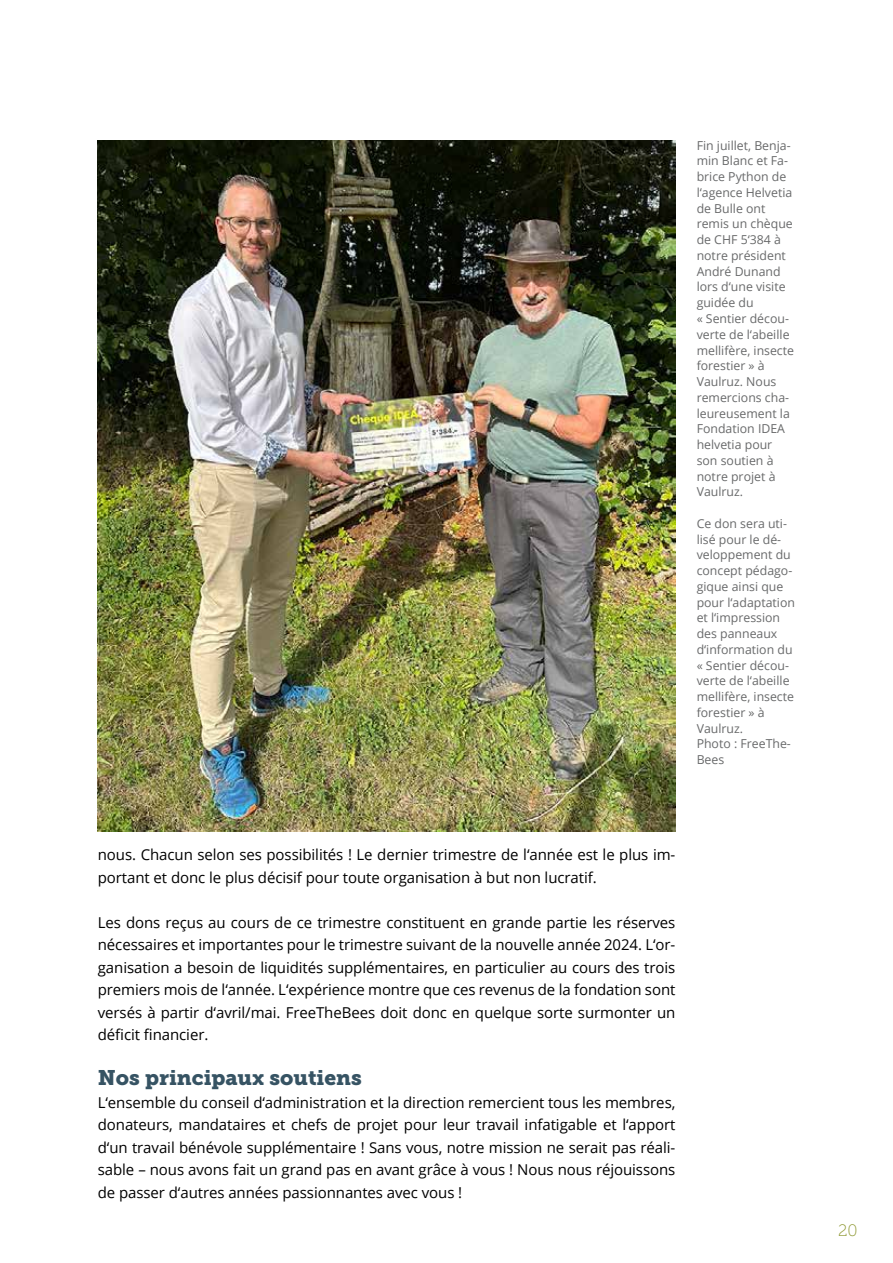
<style>
.page{position:relative;width:893px;height:1263px;background:#fff}
.page>*{position:absolute;margin:0;border:0;box-sizing:border-box;transform-origin:0 0}
.t1{font:21px "Museo Slab 900";color:#365363}
.t2{font:16.5px "Museo Slab 100";color:#8d9730}
.t3{font:15px/22.5px "Open Sans";letter-spacing:-.005em;color:#000;text-align:justify}
.t4{font:12.3px/15.8px "Open Sans";color:#68696a}
</style>
<div class="page">
<img style="left:98px;top:140px;width:577px;height:691px">
<p class="t4" style="left:697px;top:137px;width:99px">Fin juillet, Benja&shy;min Blanc et Fa&shy;brice Python de l‘agence Helvetia de Bulle ont remis un chèque de CHF 5‘384 à notre président<br>André Dunand lors d‘une visite guidée du<br>« Sentier décou&shy;verte de l‘abeille mellifère, insecte forestier » à<br>Vaulruz. Nous remercions cha&shy;leureusement la<br>Fondation IDEA helvetia pour son soutien à notre projet à<br>Vaulruz.</p>
<p class="t4" style="left:697px;top:515px;width:100px">Ce don sera uti&shy;lisé pour le dé&shy;veloppement du concept pédago&shy;gique ainsi que pour l‘adaptation et l‘impression des panneaux d‘information du « Sentier décou&shy;verte de l‘abeille mellifère, insecte forestier » à<br>Vaulruz.<br>Photo : FreeThe-<br>Bees</p>
<p class="t3" style="left:98px;top:843px;width:579px">nous. Chacun selon ses possibilités ! Le dernier trimestre de l‘année est le plus im&shy;portant et donc le plus décisif pour toute organisation à but non lucratif.</p>
<p class="t3" style="left:98px;top:911px;width:579px">Les dons reçus au cours de ce trimestre constituent en grande partie les réserves nécessaires et importantes pour le trimestre suivant de la nouvelle année 2024. L‘or&shy;ganisation a besoin de liquidités supplémentaires, en particulier au cours des trois premiers mois de l‘année. L‘expérience montre que ces revenus de la fondation sont versés à partir d‘avril/mai. FreeTheBees doit donc en quelque sorte surmonter un déficit financier.</p>
<h1 class="t1" style="left:98px;top:1066px;width:265px">Nos principaux soutiens</h1>
<p class="t3" style="left:98px;top:1091px;width:579px">L‘ensemble du conseil d‘administration et la direction remercient tous les membres, donateurs, mandataires et chefs de projet pour leur travail infatigable et l‘apport d‘un travail bénévole supplémentaire ! Sans vous, notre mission ne serait pas réali&shy;sable – nous avons fait un grand pas en avant grâce à vous ! Nous nous réjouissons de passer d‘autres années passionnantes avec vous !</p>
<p class="t2" style="left:838px;top:1221px;width:21px">20</p>
</div>
